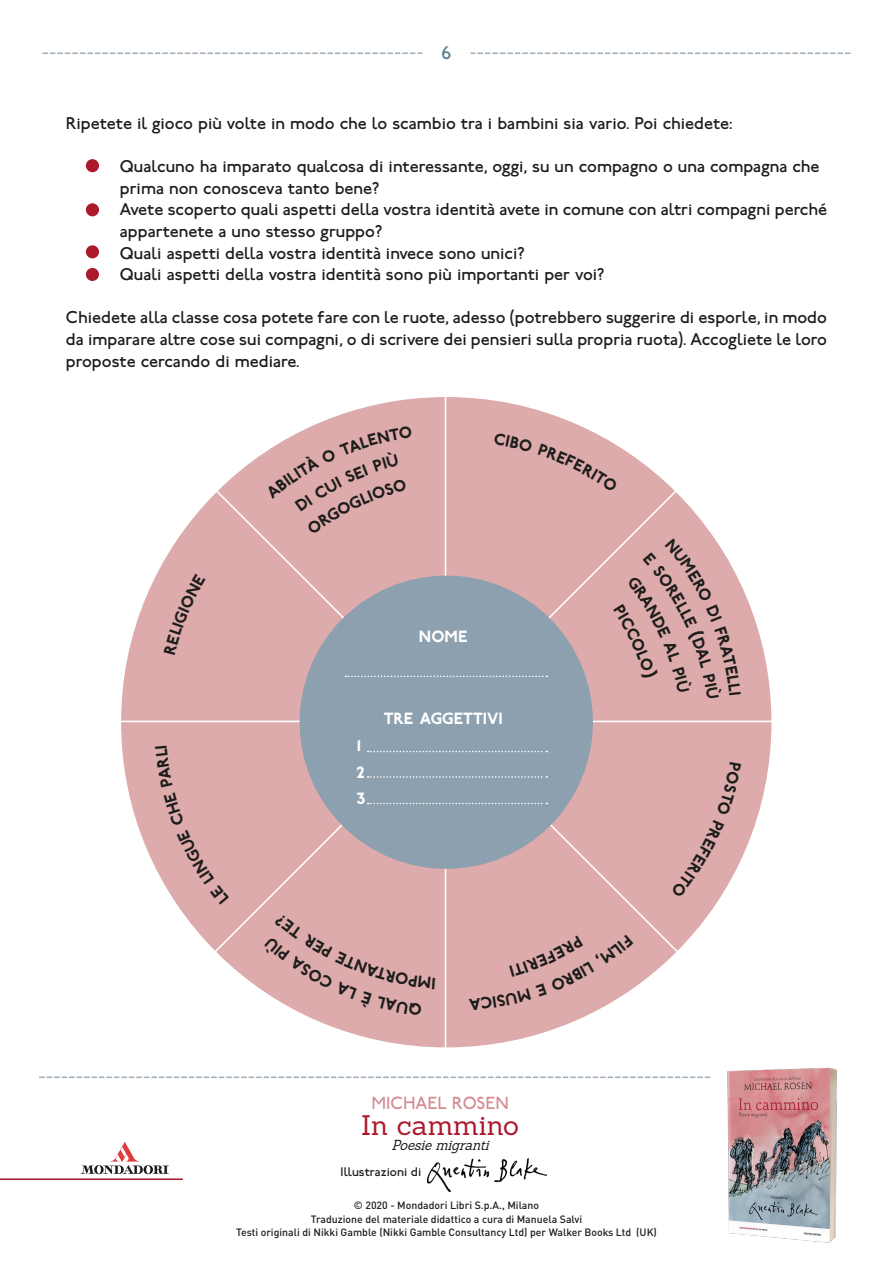
<style>
.page{position:relative;width:893px;height:1263px;background:#fff}
.page>*{position:absolute;margin:0;border:0;box-sizing:border-box;transform-origin:0 0}
.t1{font:27.6px "Sanchez";letter-spacing:-.005em;color:#ab192a}
.t2{font:19.5px "P22 Johnston Underground";color:#5b7e91}
.t3{font:18.6px "P22 Johnston Underground";color:#d38d92}
.t4{font:18px/21.6px "P22 Johnston Underground";color:#1d1d1b}
.t5{font:700 17.25px "P22 Johnston Underground";color:#fff}
.t6{font:italic 14.1px "Sanchez";color:#1d1d1b;scale:.93 1}
.t7{font:13.05px "P22 Johnston Underground";color:#1d1d1b}
.t8{font:500 10.5px/13.5px "DINOT";color:#1d1d1b;text-align:center}
</style>
<div class="page">
<svg style="left:40px;top:1076px;width:670px;height:2px"></svg>
<svg style="left:43px;top:53px;width:807px;height:1px"></svg>
<img style="left:727px;top:1067px;width:110px;height:176px">
<img style="left:80px;top:1142px;width:89px;height:33px">
<div style="left:422px;top:28px;width:49px;height:49px;background:#fff;border-radius:50%"></div>
<img style="left:427px;top:1159px;width:119px;height:32px">
<hr style="left:0;top:1178px;width:183px;height:2px;background:#ab192a">
<div style="left:86px;top:159px;width:13px;height:13px;background:#ab192a;border-radius:50%"></div>
<div style="left:86px;top:203px;width:13px;height:13px;background:#ab192a;border-radius:50%"></div>
<div style="left:86px;top:245px;width:13px;height:13px;background:#ab192a;border-radius:50%"></div>
<div style="left:86px;top:268px;width:13px;height:13px;background:#ab192a;border-radius:50%"></div>
<div style="left:121px;top:397px;width:650px;height:650px;background:#ddabac;border-radius:50%"></div>
<hr style="left:445px;top:382px;width:1px;height:681px;background:#fff">
<hr style="left:111px;top:721px;width:681px;height:1px;background:#fff">
<svg style="left:203px;top:477px;width:486px;height:487px"></svg>
<div style="left:300px;top:576px;width:293px;height:293px;background:#8da0af;border-radius:50%"></div>
<svg style="left:345px;top:675px;width:202px;height:2px"></svg>
<svg style="left:368px;top:751px;width:179px;height:1px"></svg>
<svg style="left:368px;top:776px;width:179px;height:2px"></svg>
<svg style="left:368px;top:803px;width:179px;height:1px"></svg>
<svg style="left:494px;top:433px;width:124px;height:59px"></svg>
<svg style="left:671px;top:762px;width:70px;height:136px"></svg>
<svg style="left:155px;top:745px;width:74px;height:159px"></svg>
<svg style="left:203px;top:574px;width:3px;height:81px"></svg>
<svg style="left:469px;top:935px;width:164px;height:75px"></svg>
<svg style="left:262px;top:914px;width:173px;height:101px"></svg>
<svg style="left:265px;top:426px;width:147px;height:109px"></svg>
<svg style="left:613px;top:538px;width:128px;height:161px"></svg>
<p class="t2" style="left:442px;top:41px;width:11px">6</p>
<p class="t4" style="left:66px;top:112px;width:668px">Ripetete il gioco più volte in modo che lo scambio tra i bambini sia vario. Poi chiedete:</p>
<p class="t4" style="left:120px;top:156px;width:701px">Qualcuno ha imparato qualcosa di interessante, oggi, su un compagno o una compagna che prima non conosceva tanto bene?</p>
<p class="t4" style="left:120px;top:199px;width:709px">Avete scoperto quali aspetti della vostra identità avete in comune con altri compagni perché</p>
<p class="t4" style="left:120px;top:220px;width:264px">appartenete a uno stesso gruppo?</p>
<p class="t4" style="left:120px;top:242px;width:406px">Quali aspetti della vostra identità invece sono unici?</p>
<p class="t4" style="left:120px;top:264px;width:486px">Quali aspetti della vostra identità sono più importanti per voi?</p>
<p class="t4" style="left:66px;top:307px;width:763px;text-align:justify">Chiedete alla classe cosa potete fare con le ruote, adesso (potrebbero suggerire di esporle, in modo da imparare altre cose sui compagni, o di scrivere dei pensieri sulla propria ruota). Accogliete le loro proposte cercando di mediare.</p>
<p class="t5" style="left:419px;top:626px;width:50px">NOME</p>
<p class="t5" style="left:356px;top:735px;width:7px">1</p>
<p class="t5" style="left:356px;top:762px;width:10px">2</p>
<p class="t5" style="left:356px;top:788px;width:11px">3</p>
<p class="t5" style="left:384px;top:708px;width:121px">TRE AGGETTIVI</p>
<p class="t3" style="left:371px;top:1092px;width:139px">MICHAEL ROSEN</p>
<h1 class="t1" style="left:361px;top:1107px;width:159px">In cammino</h1>
<p class="t6" style="left:392px;top:1136px;width:111px">Poesiemigranti</p>
<p class="t7" style="left:341px;top:1164px;width:82px">Illustrazioni di</p>
<p class="t8" style="left:236px;top:1198px;width:422px">© 2020 - Mondadori Libri S.p.A., Milano<br>Traduzione del materiale didattico a cura di Manuela Salvi<br>Testi originali di Nikki Gamble (Nikki Gamble Consultancy Ltd) per Walker Books Ltd (UK)</p>
</div>
